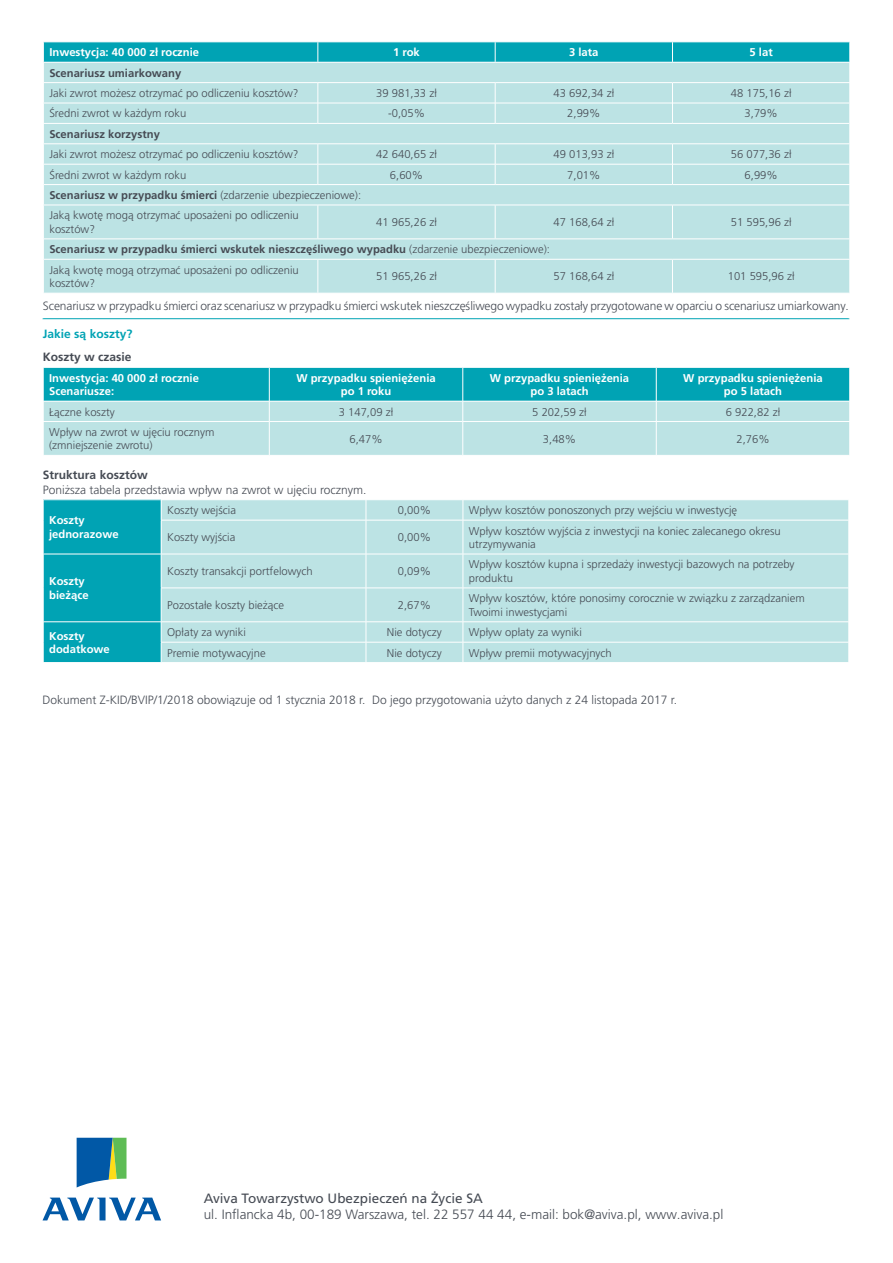
<style>
.page{position:relative;width:893px;height:1263px;background:#fff}
.page>*{position:absolute;margin:0;border:0;box-sizing:border-box;transform-origin:0 0}
.t1{font:300 13.5px "Frutiger LT Pro";color:#464b54}
.t2{font:13.5px "Frutiger LT Pro";color:#464b54}
.t3{font:300 12px "Frutiger LT Pro";letter-spacing:-.01em;color:#464b54}
.t4{font:700 12px "Frutiger LT Pro";color:#464b54}
.t5{font:700 12px "Frutiger LT Pro";color:#00a3b4}
.t6{font:300 11.25px/13.5px "Frutiger LT Pro";color:#464b54}
.t7{font:700 11.25px/13.5px "Frutiger LT Pro";color:#fff}
.t8{font:700 11.25px "Frutiger LT Pro";color:#464b54}
.s1{font-weight:700}
</style>
<div class="page">
<svg style="left:77px;top:1138px;width:50px;height:49px;background:#438998"></svg>
<svg style="left:43px;top:1197px;width:118px;height:23px"></svg>
<hr style="left:43px;top:318px;width:806px;height:1px;background:#00a3b4">
<div style="left:44px;top:206px;width:805px;height:87px;background:#bce3e4"></div>
<hr style="left:44px;top:238px;width:274px;height:1px;background:#fff">
<hr style="left:318px;top:238px;width:177px;height:1px;background:#fff">
<hr style="left:495px;top:238px;width:177px;height:1px;background:#fff">
<hr style="left:672px;top:238px;width:178px;height:1px;background:#fff">
<svg style="left:849px;top:239px;width:1px;height:20px"></svg>
<hr style="left:44px;top:259px;width:274px;height:1px;background:#fff">
<hr style="left:318px;top:259px;width:177px;height:1px;background:#fff">
<hr style="left:495px;top:259px;width:177px;height:1px;background:#fff">
<hr style="left:672px;top:259px;width:178px;height:1px;background:#fff">
<hr style="left:318px;top:205px;width:1px;height:33px;background:#fff">
<hr style="left:318px;top:260px;width:1px;height:33px;background:#fff">
<svg style="left:43px;top:42px;width:807px;height:163px;background:#a9dcdf"></svg>
<hr style="left:495px;top:205px;width:1px;height:33px;background:#fff">
<hr style="left:672px;top:205px;width:1px;height:33px;background:#fff">
<hr style="left:495px;top:260px;width:1px;height:33px;background:#fff">
<hr style="left:672px;top:260px;width:1px;height:33px;background:#fff">
<svg style="left:43px;top:367px;width:807px;height:88px;background:#78ccd3"></svg>
<hr style="left:463px;top:422px;width:1px;height:33px;background:#fff">
<div style="left:43px;top:500px;width:118px;height:54px;background:#00a3b4"></div>
<div style="left:162px;top:521px;width:686px;height:141px;background:#bce3e4"></div>
<hr style="left:366px;top:520px;width:1px;height:34px;background:#fff">
<hr style="left:463px;top:520px;width:1px;height:34px;background:#fff">
<hr style="left:366px;top:554px;width:1px;height:34px;background:#fff">
<hr style="left:463px;top:554px;width:1px;height:34px;background:#fff">
<hr style="left:366px;top:588px;width:1px;height:33px;background:#fff">
<hr style="left:463px;top:588px;width:1px;height:33px;background:#fff">
<svg style="left:366px;top:622px;width:1px;height:40px"></svg>
<svg style="left:463px;top:622px;width:1px;height:40px"></svg>
<svg style="left:43px;top:500px;width:1px;height:20px"></svg>
<hr style="left:43px;top:520px;width:1px;height:34px;background:#fff">
<svg style="left:161px;top:500px;width:688px;height:20px;background:#bee3e4"></svg>
<hr style="left:161px;top:588px;width:205px;height:1px;background:#fff">
<hr style="left:366px;top:588px;width:97px;height:1px;background:#fff">
<hr style="left:463px;top:588px;width:386px;height:1px;background:#fff">
<hr style="left:161px;top:554px;width:205px;height:1px;background:#fff">
<hr style="left:366px;top:554px;width:97px;height:1px;background:#fff">
<hr style="left:463px;top:554px;width:386px;height:1px;background:#fff">
<hr style="left:161px;top:621px;width:205px;height:1px;background:#fff">
<div style="left:43px;top:554px;width:119px;height:109px;background:#00a3b4"></div>
<hr style="left:366px;top:621px;width:97px;height:1px;background:#fff">
<hr style="left:463px;top:621px;width:386px;height:1px;background:#fff">
<svg style="left:848px;top:622px;width:1px;height:40px"></svg>
<hr style="left:161px;top:642px;width:205px;height:1px;background:#fff">
<hr style="left:366px;top:642px;width:97px;height:1px;background:#fff">
<hr style="left:463px;top:642px;width:386px;height:1px;background:#fff">
<p class="t7" style="left:49px;top:46px;width:151px">Inwestycja: 40 000 zł rocznie</p>
<p class="t7" style="left:393px;top:46px;width:28px">1 rok</p>
<p class="t7" style="left:569px;top:46px;width:31px">3 lata</p>
<p class="t7" style="left:750px;top:46px;width:25px">5 lat</p>
<p class="t8" style="left:49px;top:66px;width:133px">Scenariusz umiarkowany</p>
<p class="t6" style="left:49px;top:86px;width:251px">Jaki zwrot możesz otrzymać po odliczeniu kosztów?</p>
<p class="t6" style="left:376px;top:86px;width:62px">39 981,33 zł</p>
<p class="t6" style="left:553px;top:86px;width:62px">43 692,34 zł</p>
<p class="t6" style="left:731px;top:86px;width:62px">48 175,16 zł</p>
<p class="t6" style="left:49px;top:107px;width:138px">Średni zwrot w każdym roku</p>
<p class="t6" style="left:388px;top:107px;width:38px">-0,05%</p>
<p class="t6" style="left:567px;top:107px;width:35px">2,99%</p>
<p class="t6" style="left:745px;top:107px;width:35px">3,79%</p>
<p class="t8" style="left:49px;top:127px;width:112px">Scenariusz korzystny</p>
<p class="t6" style="left:49px;top:148px;width:251px">Jaki zwrot możesz otrzymać po odliczeniu kosztów?</p>
<p class="t6" style="left:376px;top:148px;width:62px">42 640,65 zł</p>
<p class="t6" style="left:553px;top:148px;width:62px">49 013,93 zł</p>
<p class="t6" style="left:731px;top:148px;width:62px">56 077,36 zł</p>
<p class="t6" style="left:49px;top:168px;width:138px">Średni zwrot w każdym roku</p>
<p class="t6" style="left:390px;top:168px;width:35px">6,60%</p>
<p class="t6" style="left:567px;top:168px;width:35px">7,01%</p>
<p class="t6" style="left:745px;top:168px;width:35px">6,99%</p>
<p class="t6" style="left:49px;top:185px;width:313px;line-height:20.4px"><span class="s1">Scenariusz w przypadku śmierci</span> (zdarzenie ubezpieczeniowe):<br>Jaką kwotę mogą otrzymać uposażeni po odliczeniu</p>
<p class="t6" style="left:49px;top:222px;width:47px">kosztów?</p>
<p class="t6" style="left:376px;top:215px;width:62px">41 965,26 zł</p>
<p class="t6" style="left:554px;top:215px;width:62px">47 168,64 zł</p>
<p class="t6" style="left:731px;top:215px;width:62px">51 595,96 zł</p>
<p class="t6" style="left:49px;top:239px;width:502px;line-height:20.4px"><span class="s1">Scenariusz w przypadku śmierci wskutek nieszczęśliwego wypadku</span> (zdarzenie ubezpieczeniowe):<br>Jaką kwotę mogą otrzymać uposażeni po odliczeniu</p>
<p class="t6" style="left:49px;top:277px;width:47px">kosztów?</p>
<p class="t6" style="left:376px;top:270px;width:62px">51 965,26 zł</p>
<p class="t6" style="left:554px;top:270px;width:62px">57 168,64 zł</p>
<p class="t6" style="left:728px;top:270px;width:68px">101 595,96 zł</p>
<p class="t3" style="left:43px;top:299px;width:807px">Scenariusz w przypadku śmierci oraz scenariusz w przypadku śmierci wskutek nieszczęśliwego wypadku zostały przygotowane w oparciu o scenariusz umiarkowany.</p>
<p class="t5" style="left:43px;top:327px;width:91px">Jakie są koszty?</p>
<p class="t4" style="left:43px;top:350px;width:90px">Koszty w czasie</p>
<p class="t7" style="left:49px;top:371px;width:151px">Inwestycja: 40 000 zł rocznie<br>Scenariusze:</p>
<p class="t7" style="left:296px;top:371px;width:141px;text-align:center">W przypadku spieniężenia po 1 roku</p>
<p class="t7" style="left:490px;top:371px;width:141px;text-align:center">W przypadku spieniężenia po 3 latach</p>
<p class="t7" style="left:683px;top:371px;width:141px;text-align:center">W przypadku spieniężenia po 5 latach</p>
<p class="t6" style="left:49px;top:405px;width:67px">Łączne koszty</p>
<p class="t6" style="left:339px;top:405px;width:56px">3 147,09 zł</p>
<p class="t6" style="left:532px;top:405px;width:56px">5 202,59 zł</p>
<p class="t6" style="left:726px;top:405px;width:56px">6 922,82 zł</p>
<p class="t6" style="left:49px;top:425px;width:167px">Wpływ na zwrot w ujęciu rocznym (zmniejszenie zwrotu)</p>
<p class="t6" style="left:349px;top:432px;width:35px">6,47%</p>
<p class="t6" style="left:543px;top:432px;width:35px">3,48%</p>
<p class="t6" style="left:736px;top:432px;width:35px">2,76%</p>
<p class="t4" style="left:43px;top:468px;width:106px">Struktura kosztów</p>
<p class="t3" style="left:43px;top:482px;width:325px">Poniższa tabela przedstawia wpływ na zwrot w ujęciu rocznym.</p>
<p class="t7" style="left:49px;top:514px;width:71px">Koszty jednorazowe</p>
<p class="t6" style="left:167px;top:503px;width:70px">Koszty wejścia</p>
<p class="t6" style="left:398px;top:503px;width:35px">0,00%</p>
<p class="t6" style="left:469px;top:503px;width:270px">Wpływ kosztów ponoszonych przy wejściu w inwestycję</p>
<p class="t6" style="left:167px;top:531px;width:70px">Koszty wyjścia</p>
<p class="t6" style="left:398px;top:531px;width:35px">0,00%</p>
<p class="t6" style="left:469px;top:524px;width:313px">Wpływ kosztów wyjścia z inwestycji na koniec zalecanego okresu utrzymywania</p>
<p class="t7" style="left:49px;top:575px;width:41px">Koszty bieżące</p>
<p class="t6" style="left:167px;top:565px;width:147px">Koszty transakcji portfelowych</p>
<p class="t6" style="left:398px;top:565px;width:35px">0,09%</p>
<p class="t6" style="left:469px;top:558px;width:327px">Wpływ kosztów kupna i sprzedaży inwestycji bazowych na potrzeby produktu</p>
<p class="t6" style="left:167px;top:598px;width:118px">Pozostałe koszty bieżące</p>
<p class="t6" style="left:398px;top:598px;width:35px">2,67%</p>
<p class="t6" style="left:469px;top:592px;width:337px">Wpływ kosztów, które ponosimy corocznie w związku z zarządzaniem<br>Twoimi inwestycjami</p>
<p class="t7" style="left:49px;top:629px;width:62px">Koszty dodatkowe</p>
<p class="t6" style="left:167px;top:626px;width:80px">Opłaty za wyniki</p>
<p class="t6" style="left:387px;top:626px;width:56px">Nie dotyczy</p>
<p class="t6" style="left:469px;top:626px;width:115px">Wpływ opłaty za wyniki</p>
<p class="t6" style="left:167px;top:646px;width:100px">Premie motywacyjne</p>
<p class="t6" style="left:387px;top:646px;width:56px">Nie dotyczy</p>
<p class="t6" style="left:469px;top:646px;width:144px">Wpływ premii motywacyjnych</p>
<p class="t3" style="left:43px;top:693px;width:636px">Dokument Z-KID/BVIP/1/2018 obowiązuje od 1 stycznia 2018 r. Do jego przygotowania użyto danych z 24 listopada 2017 r.</p>
<p class="t2" style="left:204px;top:1190px;width:281px">Aviva Towarzystwo Ubezpieczeń na Życie SA</p>
<p class="t1" style="left:204px;top:1206px;width:521px">ul. Inflancka 4b, 00-189 Warszawa, tel. 22 557 44 44, e-mail: bok@aviva.pl, www.aviva.pl</p>
</div>
